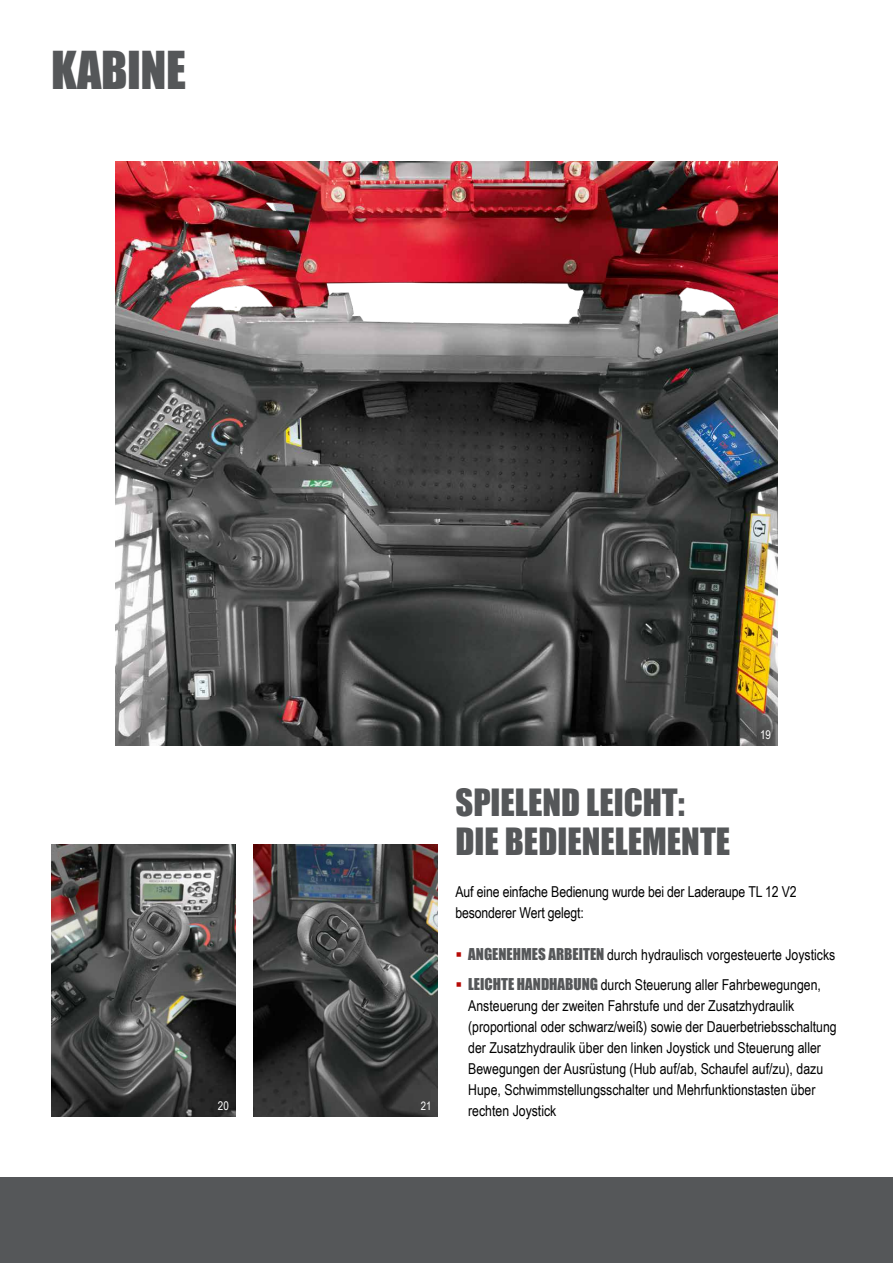
<style>
.page{position:relative;width:893px;height:1263px;background:#fff}
.page>*{position:absolute;margin:0;border:0;box-sizing:border-box;transform-origin:0 0}
.t1{font:48px "Impact";letter-spacing:-.01em;color:#555759}
.t2{font:34.5px/39px "Impact";color:#555759}
.t3{font:15px/21px "Arial Narrow";color:#000}
.t4{font:12px "Arial Narrow";color:#fff}
.t5{font:11.7px "Arial Narrow";color:#fff}
.s1{font-family:"Impact";color:#555759}
</style>
<div class="page">
<img style="left:51px;top:844px;width:184px;height:272px">
<img style="left:116px;top:162px;width:661px;height:584px">
<img style="left:253px;top:844px;width:184px;height:272px">
<div style="left:0;top:1178px;width:893px;height:85px;background:#555759"></div>
<h1 class="t1" style="left:51px;top:33px;width:136px">KABINE</h1>
<p class="t4" style="left:218px;top:1097px;width:12px">20</p>
<p class="t5" style="left:421px;top:1097px;width:12px">21</p>
<p class="t4" style="left:760px;top:726px;width:12px">19</p>
<h2 class="t2" style="left:455px;top:782px;width:276px">SPIELEND LEICHT:<br>DIE BEDIENELEMENTE</h2>
<p class="t3" style="left:455px;top:881px;width:343px">Auf eine einfache Bedienung wurde bei der Laderaupe TL 12 V2 besonderer Wert gelegt:</p>
<p class="t3" style="left:468px;top:939px;width:369px;line-height:30px"><span class="s1">ANGENEHMES ARBEITEN</span> durch hydraulisch vorgesteuerte Joysticks<br><span class="s1">LEICHTE HANDHABUNG</span> durch Steuerung aller Fahrbewegungen,</p>
<p class="t3" style="left:468px;top:995px;width:370px">Ansteuerung der zweiten Fahrstufe und der Zusatzhydraulik (proportional oder schwarz/weiß) sowie der Dauerbetriebsschaltung der Zusatzhydraulik über den linken Joystick und Steuerung aller Bewegungen der Ausrüstung (Hub auf/ab, Schaufel auf/zu), dazu Hupe, Schwimmstellungsschalter und Mehrfunktionstasten über rechten Joystick</p>
</div>
